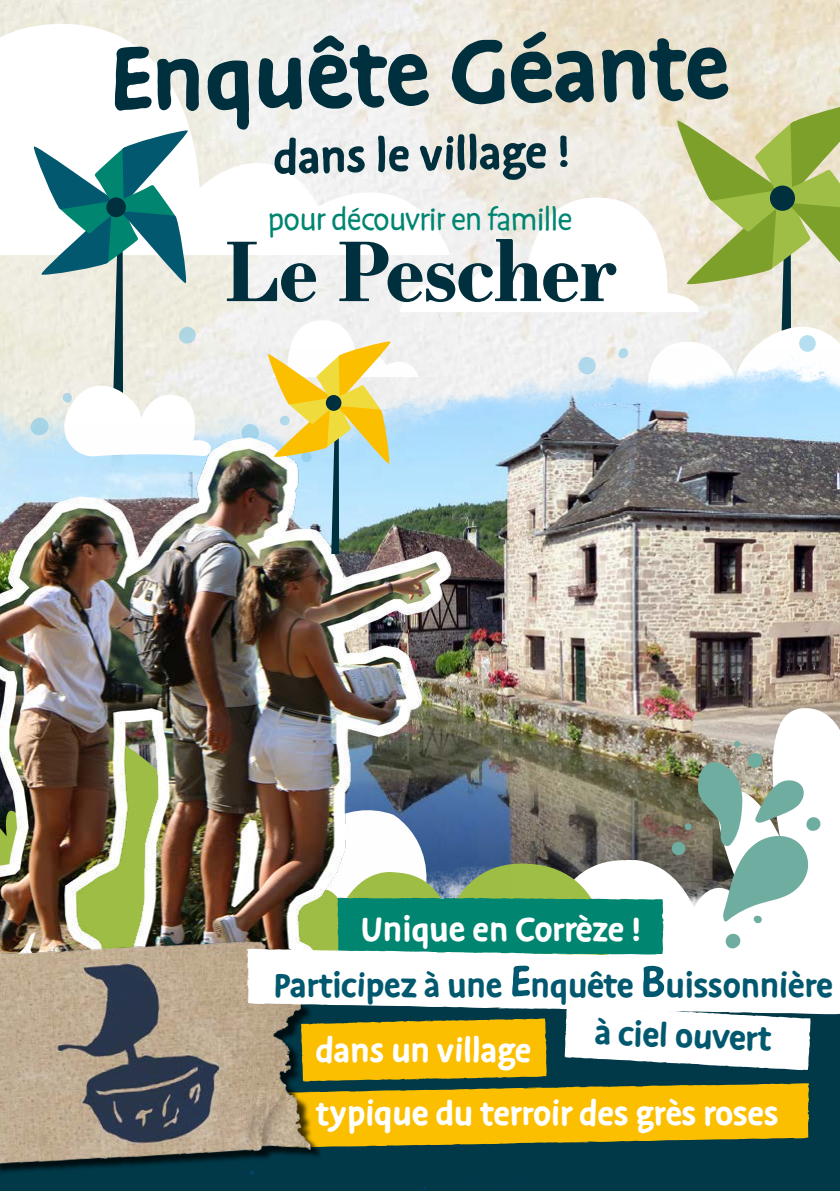
<style>
.page{position:relative;width:840px;height:1191px;background:#fff}
.page>*{position:absolute;margin:0;border:0;box-sizing:border-box;transform-origin:0 0}
.t1{font:700 102.8px "Duper";color:#00303d}
.t2{font:700 82.4px "Essonnes Text";letter-spacing:-.03em;color:#00303d}
.t3{font:700 51.4px "Duper";color:#00303d}
.t4{font:700 38px/56px "Duper";color:#02596f}
.t5{font:700 38px "Duper";color:#fff}
.t6{font:34.8px "Duper";letter-spacing:-.02em;color:#008571}
.s1{color:#fff}
.s2{font-size:50px}
</style>
<div class="page">
<svg style="left:0;top:11px;width:449px;height:166px"></svg>
<img style="left:0;top:349px;width:839px;height:354px">
<svg style="left:509px;top:703px;width:330px;height:37px"></svg>
<div style="left:0;top:1147px;width:839px;height:44px;background:#013948"></div>
<svg style="left:241px;top:424px;width:18px;height:2px"></svg>
<svg style="left:30px;top:128px;width:184px;height:298px"></svg>
<img style="left:509px;top:704px;width:172px;height:36px">
<img style="left:0;top:426px;width:509px;height:507px">
<img style="left:0;top:933px;width:310px;height:238px">
<svg style="left:266px;top:97px;width:573px;height:465px"></svg>
<div style="left:325px;top:395px;width:16px;height:16px;background:#00303d;border-radius:50%"></div>
<img style="left:246px;top:740px;width:593px;height:407px">
<h1 class="t1" style="left:108px;top:19px;width:621px;rotate:-1deg">Enquête Géante</h1>
<h3 class="t3" style="left:272px;top:128px;width:297px;rotate:-1deg">dans le village !</h3>
<p class="t6" style="left:267px;top:201px;width:306px">pour découvrir en famille</p>
<h2 class="t2" style="left:224px;top:212px;width:392px">Le Pescher</h2>
<p class="t4" style="left:273px;top:902px;width:560px;text-indent:87px"><span class="s1">Unique en Corrèze !<br></span>Participez à une <span class="s2">E</span>nquête <span class="s2">B</span>uissonnière</p>
<p class="t5" style="left:315px;top:1028px;width:217px">dans un village</p>
<p class="t4" style="left:595px;top:1005px;width:178px;rotate:2deg">à ciel ouvert</p>
<p class="t5" style="left:316px;top:1091px;width:463px">typique du terroir des grès roses</p>
</div>
